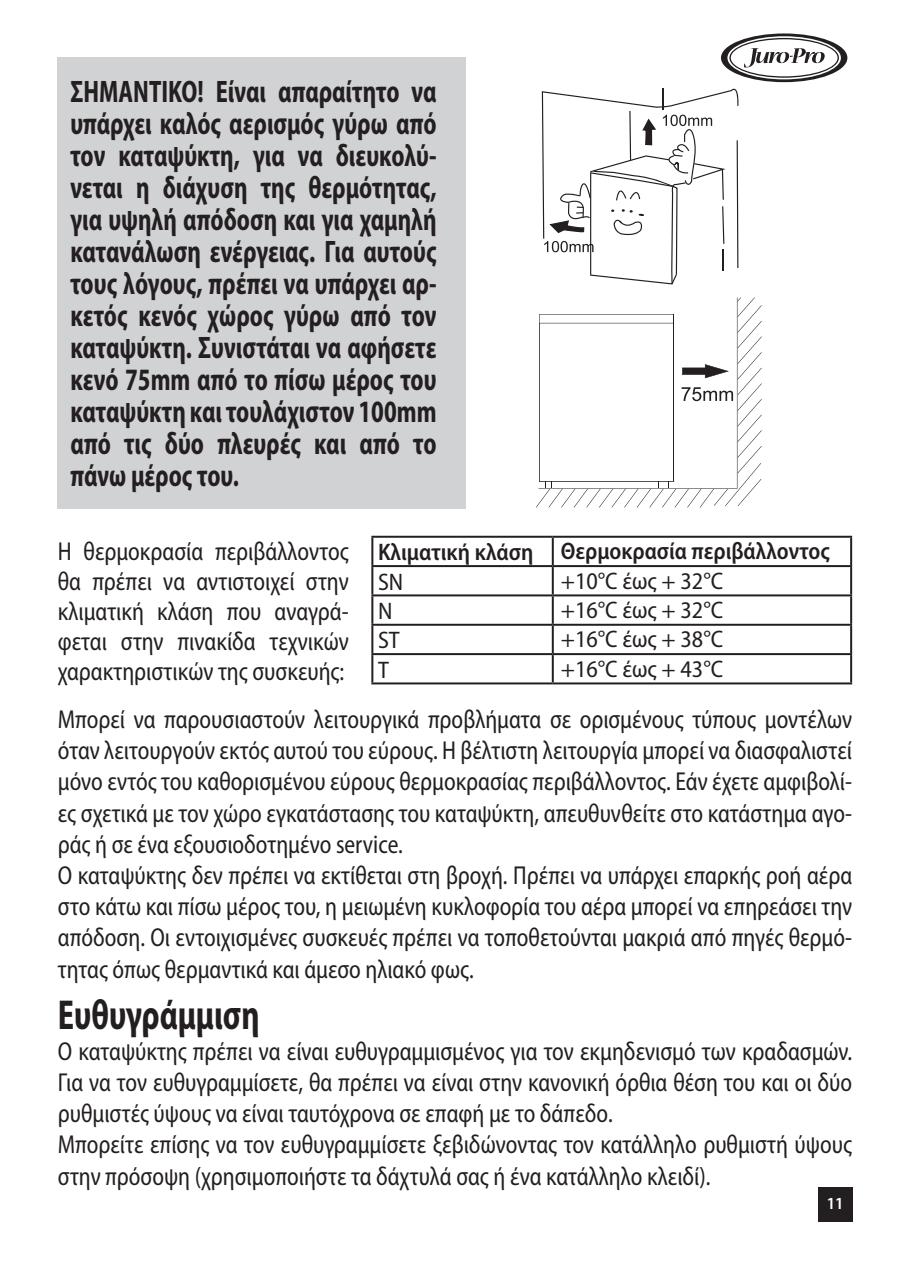
<style>
.page{position:relative;width:910px;height:1262px;background:#fff}
.page>*{position:absolute;margin:0;border:0;box-sizing:border-box;transform-origin:0 0}
.t1{font:700 semi-condensed 42px "Myriad Pro";color:#231f20;scale:.79 1}
.t2{font:700 semi-condensed 31.2px/32px "Myriad Pro";color:#231f20;text-align:justify;scale:.79 1}
.t3{font:semi-condensed 26px/31.2px "Myriad Pro";color:#231f20;scale:.9 1}
.t4{font:semi-condensed 24px "Myriad Pro";color:#231f20}
.t5{font:600 semi-condensed 24px "Myriad Pro";color:#231f20}
.t6{font:600 semi-condensed 17px "Myriad Pro";color:#fff}
</style>
<div class="page">
<svg style="left:721px;top:33px;width:126px;height:49px"></svg>
<div style="left:818px;top:1187px;width:34px;height:34px;background:#231f20"></div>
<div style="left:58px;top:58px;width:408px;height:451px;background:#d1d2d4"></div>
<hr style="left:371px;top:536px;width:182px;height:2px;background:#231f20">
<hr style="left:371px;top:538px;width:2px;height:27px;background:#231f20">
<hr style="left:553px;top:536px;width:299px;height:2px;background:#231f20">
<hr style="left:552px;top:538px;width:2px;height:27px;background:#231f20">
<hr style="left:850px;top:538px;width:2px;height:27px;background:#231f20">
<hr style="left:371px;top:565px;width:182px;height:2px;background:#231f20">
<hr style="left:371px;top:567px;width:2px;height:27px;background:#231f20">
<hr style="left:553px;top:565px;width:299px;height:2px;background:#231f20">
<hr style="left:552px;top:567px;width:2px;height:27px;background:#231f20">
<hr style="left:850px;top:567px;width:2px;height:27px;background:#231f20">
<hr style="left:371px;top:594px;width:182px;height:2px;background:#231f20">
<hr style="left:371px;top:596px;width:2px;height:28px;background:#231f20">
<hr style="left:553px;top:594px;width:299px;height:2px;background:#231f20">
<hr style="left:552px;top:596px;width:2px;height:28px;background:#231f20">
<hr style="left:850px;top:596px;width:2px;height:28px;background:#231f20">
<hr style="left:371px;top:624px;width:182px;height:2px;background:#231f20">
<hr style="left:371px;top:626px;width:2px;height:27px;background:#231f20">
<hr style="left:553px;top:624px;width:299px;height:2px;background:#231f20">
<hr style="left:552px;top:626px;width:2px;height:27px;background:#231f20">
<hr style="left:850px;top:626px;width:2px;height:27px;background:#231f20">
<hr style="left:371px;top:653px;width:182px;height:2px;background:#231f20">
<hr style="left:371px;top:655px;width:2px;height:27px;background:#231f20">
<hr style="left:553px;top:653px;width:299px;height:2px;background:#231f20">
<hr style="left:552px;top:655px;width:2px;height:27px;background:#231f20">
<hr style="left:850px;top:655px;width:2px;height:27px;background:#231f20">
<hr style="left:371px;top:682px;width:182px;height:2px;background:#231f20">
<hr style="left:553px;top:682px;width:299px;height:2px;background:#231f20">
<svg style="left:542px;top:88px;width:196px;height:197px"></svg>
<svg style="left:536px;top:298px;width:226px;height:210px"></svg>
<p class="t2" style="left:70px;top:74px;width:465px">ΣHMANTIKO! Είναι απαραίτητο να υπάρχει καλός αερισμός γύρω από τον καταψύκτη, για να διευκολύ&shy;νεται η διάχυση της θερμότητας, για υψηλή απόδοση και για χαμηλή κατανάλωση ενέργειας. Για αυτούς τους λόγους, πρέπει να υπάρχει αρ&shy;κετός κενός χώρος γύρω από τον καταψύκτη. Συνιστάται να αφήσετε κενό 75mm από το πίσω μέρος του καταψύκτη και τουλάχιστον 100mm από τις δύο πλευρές και από το πάνω μέρος του.</p>
<p class="t3" style="left:58px;top:535px;width:325px;line-height:30px;text-align:justify">Η θερμοκρασία περιβάλλοντος θα πρέπει να αντιστοιχεί στην κλιματική κλάση που αναγρά&shy;φεται στην πινακίδα τεχνικών χαρακτηριστικών της συσκευής:</p>
<p class="t3" style="left:58px;top:703px;width:884px">Μπορεί να παρουσιαστούν λειτουργικά προβλήματα σε ορισμένους τύπους μοντέλων όταν λειτουργούν εκτός αυτού του εύρους. Η βέλτιστη λειτουργία μπορεί να διασφαλιστεί μόνο εντός του καθορισμένου εύρους θερμοκρασίας περιβάλλοντος. Εάν έχετε αμφιβολί&shy;ες σχετικά με τον χώρο εγκατάστασης του καταψύκτη, απευθυνθείτε στο κατάστημα αγο&shy;ράς ή σε ένα εξουσιοδοτημένο service.<br>Ο καταψύκτης δεν πρέπει να εκτίθεται στη βροχή. Πρέπει να υπάρχει επαρκής ροή αέρα στο κάτω και πίσω μέρος του, η μειωμένη κυκλοφορία του αέρα μπορεί να επηρεάσει την απόδοση. Οι εντοιχισμένες συσκευές πρέπει να τοποθετούνται μακριά από πηγές θερμό&shy;τητας όπως θερμαντικά και άμεσο ηλιακό φως.</p>
<h1 class="t1" style="left:58px;top:987px;width:257px">Ευθυγράμμιση</h1>
<p class="t3" style="left:58px;top:1035px;width:884px">Ο καταψύκτης πρέπει να είναι ευθυγραμμισμένος για τον εκμηδενισμό των κραδασμών.<br>Για να τον ευθυγραμμίσετε, θα πρέπει να είναι στην κανονική όρθια θέση του και οι δύο ρυθμιστές ύψους να είναι ταυτόχρονα σε επαφή με το δάπεδο.<br>Μπορείτε επίσης να τον ευθυγραμμίσετε ξεβιδώνοντας τον κατάλληλο ρυθμιστή ύψους στην πρόσοψη (χρησιμοποιήστε τα δάχτυλά σας ή ένα κατάλληλο κλειδί).</p>
<p class="t5" style="left:378px;top:536px;width:453px">Κλιματική κλάση Θερμοκρασία περιβάλλοντος</p>
<p class="t4" style="left:378px;top:567px;width:27px">SN</p>
<p class="t4" style="left:561px;top:566px;width:164px">+10°C έως + 32°C</p>
<p class="t4" style="left:378px;top:596px;width:16px">N</p>
<p class="t4" style="left:561px;top:595px;width:164px">+16°C έως + 32°C</p>
<p class="t4" style="left:378px;top:626px;width:23px">ST</p>
<p class="t4" style="left:561px;top:625px;width:164px">+16°C έως + 38°C</p>
<p class="t4" style="left:378px;top:655px;width:12px">T</p>
<p class="t4" style="left:561px;top:654px;width:164px">+16°C έως + 43°C</p>
<p class="t6" style="left:827px;top:1192px;width:18px">11</p>
</div>
